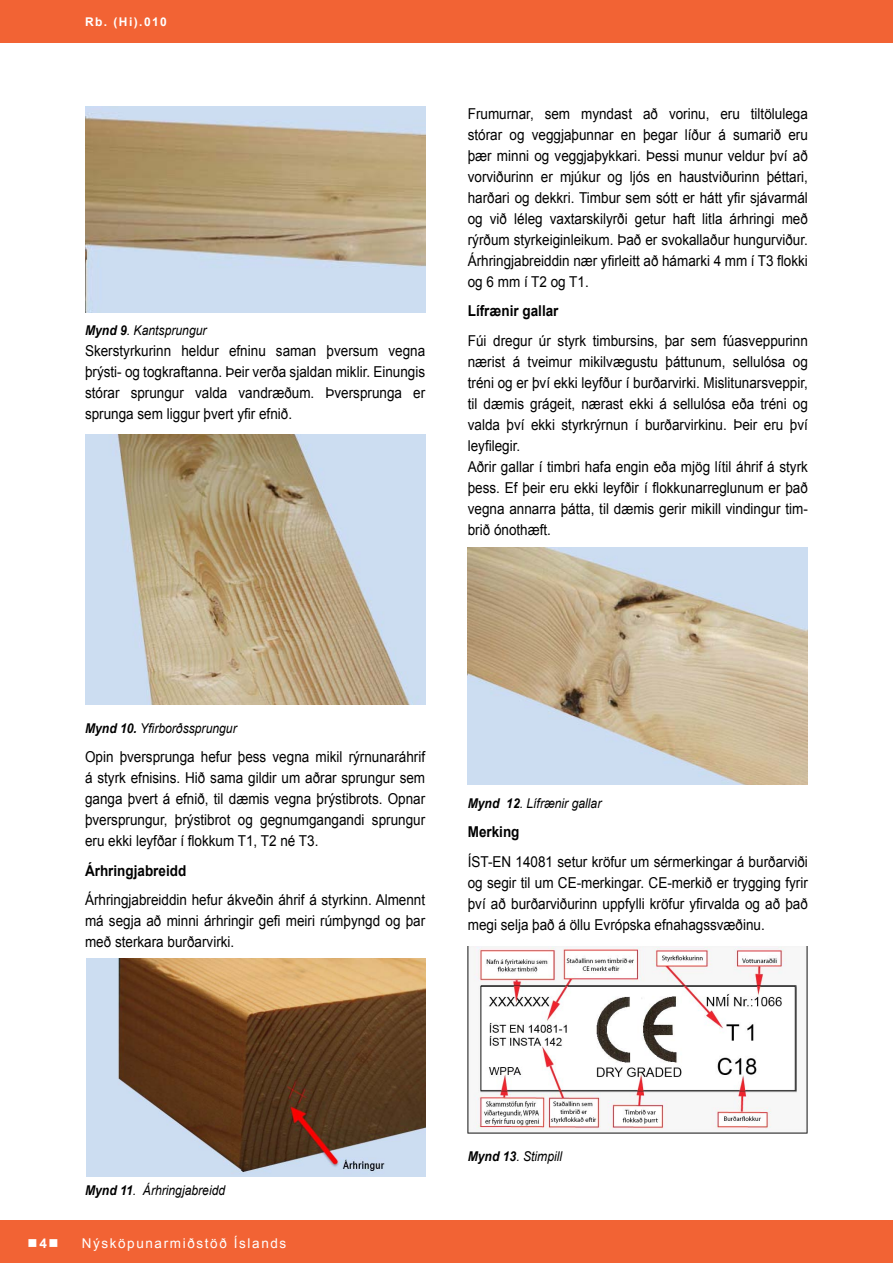
<style>
.page{position:relative;width:893px;height:1263px;background:#fff}
.page>*{position:absolute;margin:0;border:0;box-sizing:border-box;transform-origin:0 0}
.t1{font:15px/21px "Arial";color:#000;text-align:justify;scale:.9 1}
.t2{font:700 15px "Arial";color:#000;scale:.9 1}
.t3{font:italic 13.5px "Arial";color:#000;scale:.9 1}
.t4{font:13.5px "Arial";letter-spacing:.12em;color:#fff}
.t5{font:700 13.5px "Arial";color:#fff}
.t6{font:700 12px "Arial";letter-spacing:.12em;color:#fff}
.s1{font-weight:700}
</style>
<div class="page">
<img style="left:85px;top:106px;width:340px;height:207px">
<img style="left:86px;top:958px;width:339px;height:219px">
<img style="left:468px;top:547px;width:340px;height:237px">
<img style="left:468px;top:946px;width:340px;height:188px">
<img style="left:85px;top:435px;width:340px;height:270px">
<div style="left:0;top:0;width:893px;height:43px;background:#f26334"></div>
<div style="left:0;top:1220px;width:893px;height:43px;background:#f26334"></div>
<p class="t6" style="left:85px;top:14px;width:83px">Rb. (Hi).010</p>
<p class="t3" style="left:85px;top:322px;width:137px"><span class="s1">Mynd 9</span>. Kantsprungur</p>
<p class="t1" style="left:85px;top:340px;width:379px">Skerstyrkurinn heldur efninu saman þversum vegna þrýsti- og togkraftanna. Þeir verða sjaldan miklir. Einungis stórar sprungur valda vandræðum. Þversprunga er sprunga sem liggur þvert yfir efnið.</p>
<p class="t1" style="left:468px;top:103px;width:379px">Frumurnar, sem myndast að vorinu, eru tiltölulega stórar og veggjaþunnar en þegar líður á sumarið eru þær minni og veggjaþykkari. Þessi munur veldur því að vorviðurinn er mjúkur og ljós en haustviðurinn þéttari, harðari og dekkri. Timbur sem sótt er hátt yfir sjávarmál og við léleg vaxtarskilyrði getur haft litla árhringi með rýrðum styrkeiginleikum. Það er svokallaður hungurviður.<br>Árhringjabreiddin nær yfirleitt að hámarki 4 mm í T3 flokki og 6 mm í T2 og T1.</p>
<p class="t2" style="left:468px;top:301px;width:102px">Lífrænir gallar</p>
<p class="t1" style="left:468px;top:330px;width:379px;text-align:left">Fúi dregur úr styrk timbursins, þar sem fúasveppurinn nærist á tveimur mikilvægustu þáttunum, sellulósa og tréni og er því ekki leyfður í burðarvirki. Mislitunarsveppir, til dæmis grágeit, nærast ekki á sellulósa eða tréni og valda því ekki styrkrýrnun í burðarvirkinu. Þeir eru því leyfilegir.<br>Aðrir gallar í timbri hafa engin eða mjög lítil áhrif á styrk þess. Ef þeir eru ekki leyfðir í flokkunarreglunum er það vegna annarra þátta, til dæmis gerir mikill vindingur tim&shy;brið ónothæft.</p>
<p class="t3" style="left:85px;top:719px;width:170px"><span class="s1">Mynd 10.</span> Yfirborðssprungur</p>
<p class="t1" style="left:85px;top:747px;width:379px">Opin þversprunga hefur þess vegna mikil rýrnunaráhrif á styrk efnisins. Hið sama gildir um aðrar sprungur sem ganga þvert á efnið, til dæmis vegna þrýstibrots. Opnar þversprungur, þrýstibrot og gegnumgangandi sprungur eru ekki leyfðar í flokkum T1, T2 né T3.</p>
<p class="t2" style="left:85px;top:860px;width:114px">Árhringjabreidd</p>
<p class="t1" style="left:85px;top:890px;width:379px">Árhringjabreiddin hefur ákveðin áhrif á styrkinn. Almennt má segja að minni árhringir gefi meiri rúmþyngd og þar með sterkara burðarvirki.</p>
<p class="t3" style="left:468px;top:794px;width:150px"><span class="s1">Mynd 12</span>. Lífrænir gallar</p>
<p class="t2" style="left:468px;top:822px;width:59px">Merking</p>
<p class="t1" style="left:468px;top:851px;width:379px">ÍST-EN 14081 setur kröfur um sérmerkingar á burðarviði og segir til um CE-merkingar. CE-merkið er trygging fyrir því að burðarviðurinn uppfylli kröfur yfirvalda og að það megi selja það á öllu Evrópska efnahagssvæðinu.</p>
<p class="t3" style="left:85px;top:1181px;width:157px"><span class="s1">Mynd 11</span>. Árhringjabreidd</p>
<p class="t5" style="left:28px;top:1234px;width:32px">■4■</p>
<p class="t4" style="left:82px;top:1235px;width:206px">Nýsköpunarmiðstöð Íslands</p>
<p class="t3" style="left:468px;top:1147px;width:107px"><span class="s1">Mynd 13</span>. Stimpill</p>
</div>
